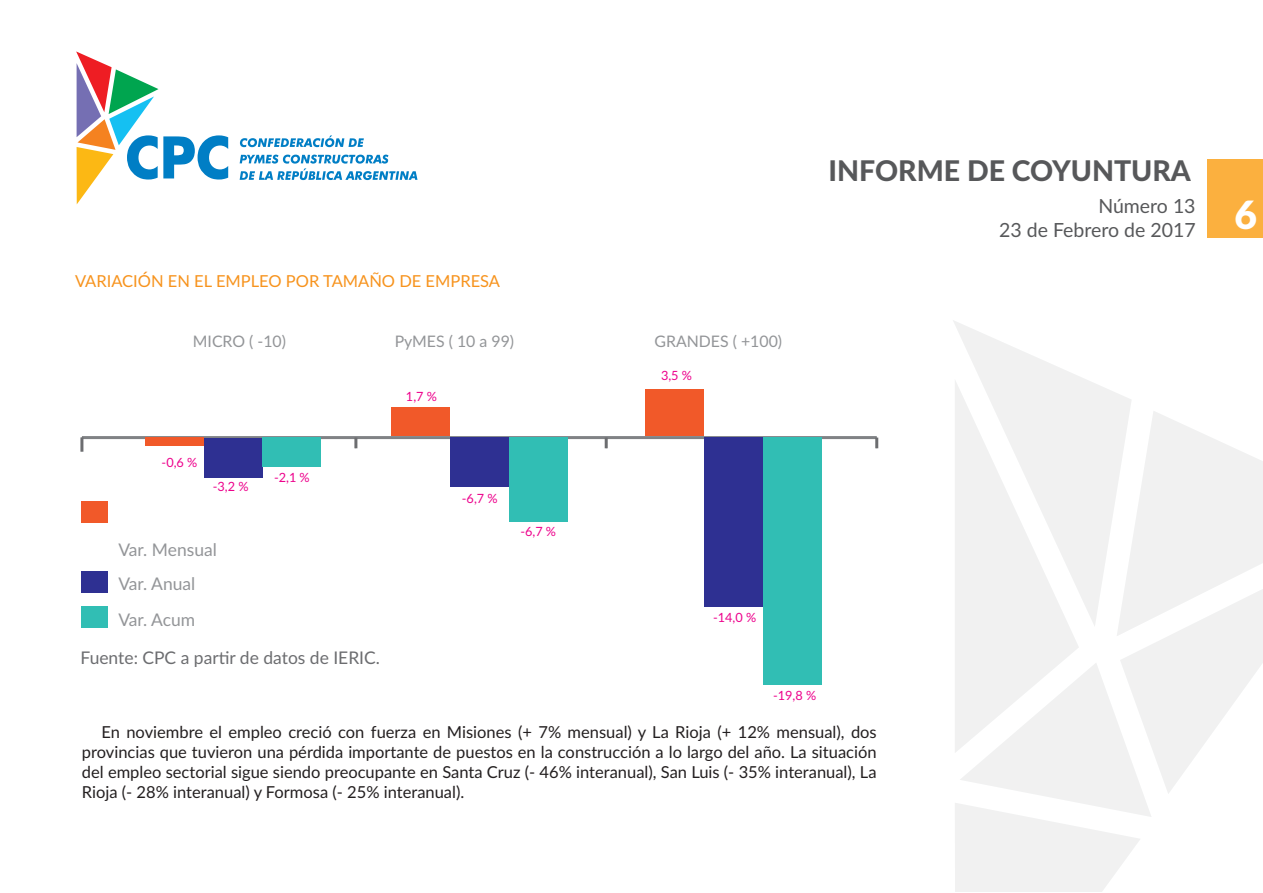
<style>
.page{position:relative;width:1263px;height:893px;background:#fff}
.page>*{position:absolute;margin:0;border:0;box-sizing:border-box;transform-origin:0 0}
.t1{font:800 28.5px "Lato";color:#57585a}
.t2{font:19.5px/23.4px "Lato";color:#57585a}
.t3{font:17.4px "Lato";color:#6c6d70}
.t4{font:17.4px/33.6px "Lato";color:#939598}
.t5{font:16.5px/19.8px "Lato";color:#231f20;text-align:justify}
.t6{font:16.5px "Lato";color:#f7931d}
.t7{font:15.9px "Lato";color:#939598}
.t8{font:12.75px "Lato";color:#ed028c}
</style>
<div class="page">
<svg style="left:953px;top:320px;width:178px;height:91px"></svg>
<svg style="left:955px;top:379px;width:124px;height:32px;fill:#f1f1f1"></svg>
<svg style="left:955px;top:411px;width:308px;height:480px"></svg>
<div style="left:1208px;top:159px;width:55px;height:78px;background:#fbb03f"></div>
<hr style="left:82px;top:436px;width:795px;height:3px;background:#808285">
<div style="left:144px;top:438px;width:59px;height:8px;background:#f15929"></div>
<div style="left:644px;top:389px;width:59px;height:47px;background:#f15929"></div>
<div style="left:203px;top:438px;width:59px;height:40px;background:#2e3092"></div>
<div style="left:704px;top:438px;width:59px;height:169px;background:#2e3092"></div>
<div style="left:763px;top:438px;width:59px;height:247px;background:#31beb4"></div>
<div style="left:450px;top:438px;width:59px;height:49px;background:#2e3092"></div>
<div style="left:509px;top:438px;width:59px;height:84px;background:#31beb4"></div>
<div style="left:262px;top:438px;width:59px;height:29px;background:#31beb4"></div>
<div style="left:391px;top:407px;width:59px;height:29px;background:#f15929"></div>
<hr style="left:80px;top:437px;width:3px;height:15px;background:#6c6d70">
<svg style="left:354px;top:438px;width:3px;height:10px"></svg>
<svg style="left:605px;top:438px;width:3px;height:10px"></svg>
<svg style="left:875px;top:438px;width:3px;height:10px"></svg>
<div style="left:82px;top:501px;width:26px;height:22px;background:#f15929"></div>
<div style="left:82px;top:571px;width:26px;height:22px;background:#2e3092"></div>
<div style="left:82px;top:606px;width:26px;height:22px;background:#31beb4"></div>
<svg style="left:240px;top:135px;width:177px;height:45px"></svg>
<svg style="left:76px;top:51px;width:152px;height:153px"></svg>
<p class="t6" style="left:75px;top:269px;width:427px">VARIACIÓN EN EL EMPLEO POR TAMAÑO DE EMPRESA</p>
<p class="t7" style="left:193px;top:330px;width:95px">MICRO ( -10)</p>
<p class="t7" style="left:395px;top:330px;width:121px">PyMES ( 10 a 99)</p>
<p class="t7" style="left:654px;top:330px;width:129px">GRANDES ( +100)</p>
<p class="t8" style="left:406px;top:387px;width:33px">1,7 %</p>
<p class="t8" style="left:661px;top:366px;width:33px">3,5 %</p>
<h1 class="t1" style="left:828px;top:149px;width:364px">INFORME DE COYUNTURA</h1>
<p class="t2" style="left:999px;top:194px;width:260px;text-indent:99px">Número 13<br>23 de Febrero de 2017 <sup>6</sup></p>
<p class="t8" style="left:162px;top:453px;width:37px">-0,6 %</p>
<p class="t8" style="left:213px;top:477px;width:37px">-3,2 %</p>
<p class="t4" style="left:118px;top:532px;width:100px">Var. Mensual<br>Var. Anual</p>
<p class="t4" style="left:118px;top:602px;width:78px">Var. Acum</p>
<p class="t8" style="left:274px;top:469px;width:37px">-2,1 %</p>
<p class="t3" style="left:80px;top:646px;width:301px">Fuente: CPC a partir de datos de IERIC.</p>
<p class="t8" style="left:462px;top:489px;width:37px">-6,7 %</p>
<p class="t8" style="left:520px;top:523px;width:37px">-6,7 %</p>
<p class="t8" style="left:713px;top:608px;width:45px">-14,0 %</p>
<p class="t8" style="left:773px;top:686px;width:45px">-19,8 %</p>
<p class="t5" style="left:82px;top:721px;width:796px;text-indent:20px">En noviembre el empleo creció con fuerza en Misiones (+ 7% mensual) y La Rioja (+ 12% mensual), dos provincias que tuvieron una pérdida importante de puestos en la construcción a lo largo del año. La situación del empleo sectorial sigue siendo preocupante en Santa Cruz (- 46% interanual), San Luis (- 35% interanual), La Rioja (- 28% interanual) y Formosa (- 25% interanual).</p>
</div>
